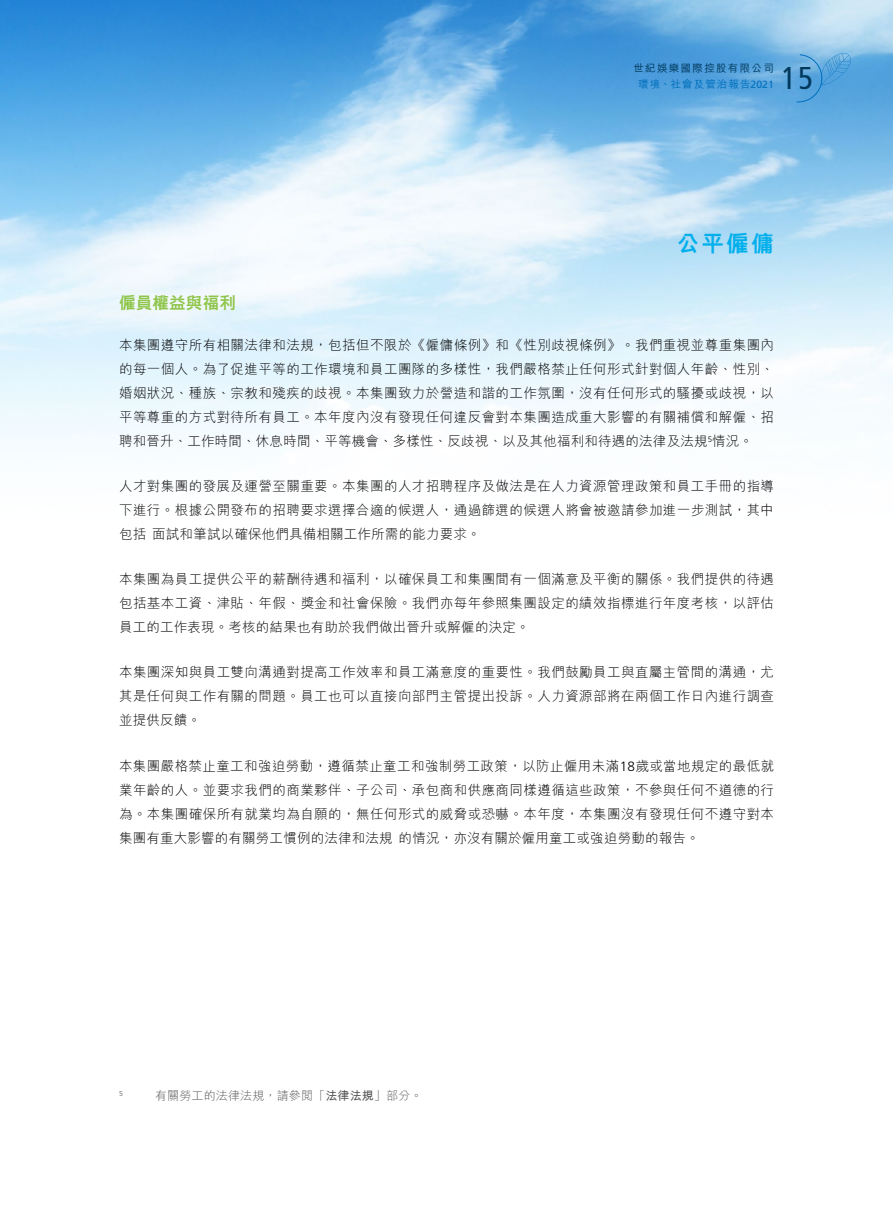
<style>
.page{position:relative;width:893px;height:1212px;background:#fff}
.page>*{position:absolute;margin:0;border:0;box-sizing:border-box;transform-origin:0 0}
.t1{font:condensed 31.5px "Frutiger LT Std";color:#00395d}
.t2{font:800 22.5px "M Hei HK";color:#00afec}
.t3{font:800 16.5px "M Hei HK";letter-spacing:.015em;color:#8ec54a}
.t4{font:300 13.5px/24px "M Hei HK";letter-spacing:.015em;color:#000;text-align:justify}
.t5{font:300 12px "M Hei HK";letter-spacing:.015em;color:#595757}
.t6{font:500 10.5px/15.6px "M Hei HK";letter-spacing:.125em;color:#00395d;text-align:center}
.t7{font:300 7.05px "Frutiger LT Std";color:#595757}
.s1{color:#0070bd}
.s2{font-family:"Frutiger LT Std";font-weight:400;color:#0070bd}
.s3{font-family:"Frutiger LT Std"}
.s4{font-weight:700}
</style>
<div class="page">
<img style="left:0;top:0;width:893px;height:442px">
<svg style="left:796px;top:53px;width:55px;height:50px;background:#5aa6dc"></svg>
<p class="t6" style="left:633px;top:60px;width:142px">世紀娛樂國際控股有限公司<span class="s1">環境、社會及管治報告</span><span class="s2">2021</span></p>
<h1 class="t1" style="left:781px;top:60px;width:33px">15</h1>
<h2 class="t2" style="left:677px;top:232px;width:98px">公平僱傭</h2>
<p class="t3" style="left:119px;top:295px;width:118px">僱員權益與福利</p>
<p class="t4" style="left:119px;top:333px;width:656px">本集團遵守所有相關法律和法規，包括但不限於《僱傭條例》和《性別歧視條例》。我們重視並尊重集團內的每一個人。為了促進平等的工作環境和員工團隊的多樣性，我們嚴格禁止任何形式針對個人年齡、性別、婚姻狀況、種族、宗教和殘疾的歧視。本集團致力於營造和諧的工作氛圍，沒有任何形式的騷擾或歧視，以平等尊重的方式對待所有員工。本年度內沒有發現任何違反會對本集團造成重大影響的有關補償和解僱、招聘和晉升、工作時間、休息時間、平等機會、多樣性、反歧視、以及其他福利和待遇的法律及法規<sup>5</sup>情況。</p>
<p class="t4" style="left:119px;top:474px;width:656px">人才對集團的發展及運營至關重要。本集團的人才招聘程序及做法是在人力資源管理政策和員工手冊的指導下進行。根據公開發布的招聘要求選擇合適的候選人，通過篩選的候選人將會被邀請參加進一步測試，其中包括面試和筆試以確保他們具備相關工作所需的能力要求。</p>
<p class="t4" style="left:119px;top:567px;width:656px">本集團為員工提供公平的薪酬待遇和福利，以確保員工和集團間有一個滿意及平衡的關係。我們提供的待遇包括基本工資、津貼、年假、獎金和社會保險。我們亦每年參照集團設定的績效指標進行年度考核，以評估員工的工作表現。考核的結果也有助於我們做出晉升或解僱的決定。</p>
<p class="t4" style="left:119px;top:660px;width:656px">本集團深知與員工雙向溝通對提高工作效率和員工滿意度的重要性。我們鼓勵員工與直屬主管間的溝通，尤其是任何與工作有關的問題。員工也可以直接向部門主管提出投訴。人力資源部將在兩個工作日內進行調查並提供反饋。</p>
<p class="t4" style="left:119px;top:753px;width:657px">本集團嚴格禁止童工和強迫勞動，遵循禁止童工和強制勞工政策，以防止僱用未滿<span class="s3">18</span>歲或當地規定的最低就業年齡的人。並要求我們的商業夥伴、子公司、承包商和供應商同樣遵循這些政策，不參與任何不道德的行為。本集團確保所有就業均為自願的，無任何形式的威脅或恐嚇。本年度，本集團沒有發現任何不遵守對本集團有重大影響的有關勞工慣例的法律和法規的情況，亦沒有關於僱用童工或強迫勞動的報告。</p>
<p class="t7" style="left:119px;top:1090px;width:5px">5</p>
<p class="t5" style="left:155px;top:1087px;width:269px">有關勞工的法律法規，請參閱「<span class="s4">法律法規</span>」部分。</p>
</div>
